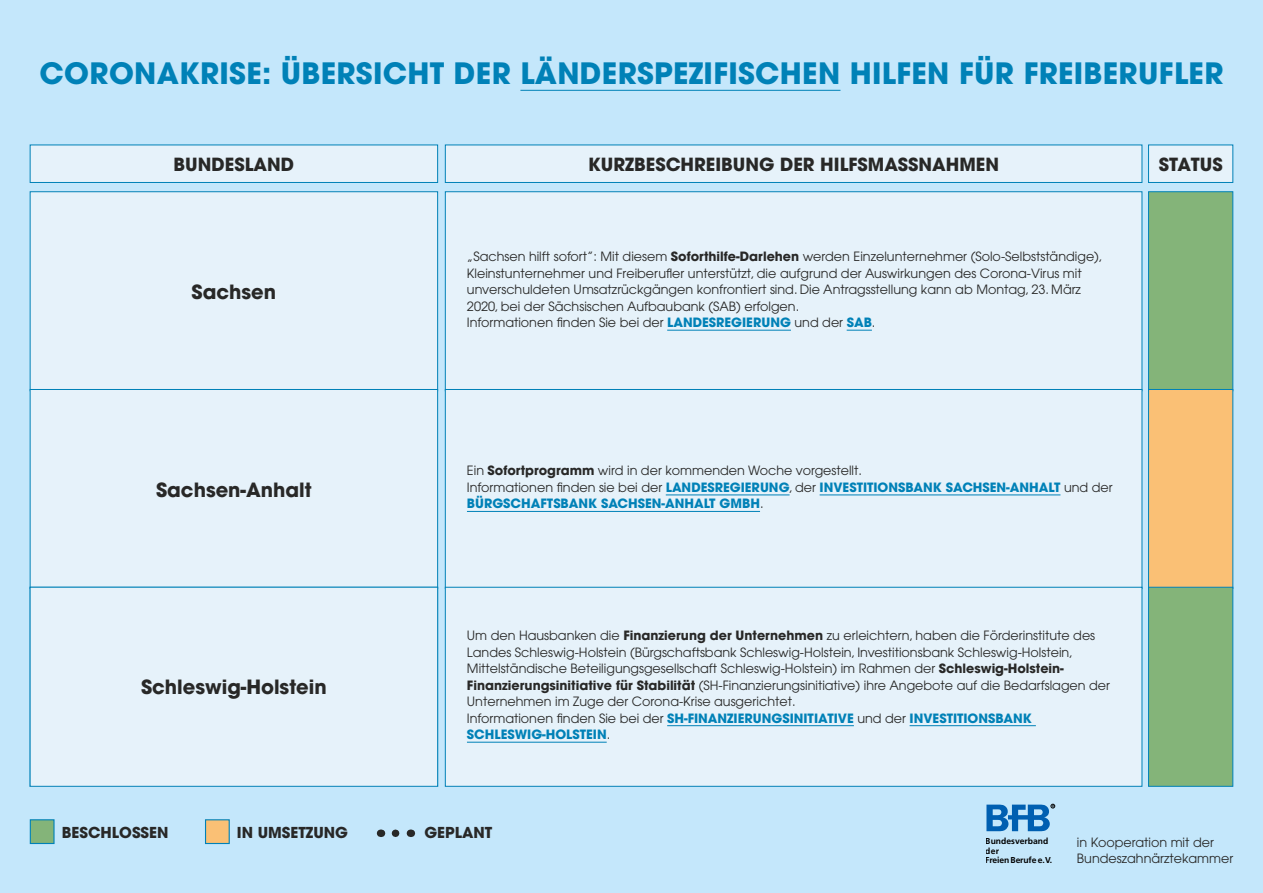
<style>
.page{position:relative;width:1263px;height:893px;background:#c4e7fb}
.page>*{position:absolute;margin:0;border:0;box-sizing:border-box;transform-origin:0 0}
.t1{font:700 29.25px "Avant Garde";letter-spacing:.01em;color:#0081b7}
.t2{font:700 19.5px "Avant Garde";color:#282827}
.t3{font:700 18px "Avant Garde";color:#282827}
.t4{font:700 15px "Avant Garde";color:#282827}
.t5{font:700 13.5px "Avant Garde";color:#000}
.t6{font:12.75px/16.5px "Avant Garde";color:#282827}
.t7{font:700 12.75px/16.5px "Avant Garde";color:#0081b7}
.t8{font:700 8.55px/9.8px "Frutiger";letter-spacing:-.01em;color:#000}
.s1{font-weight:700}
.s2{font-weight:700;color:#0081b7}
.s3{font-weight:400;color:#282827}
.s4{color:#282827}
</style>
<div class="page">
<hr style="left:520px;top:90px;width:320px;height:1px;background:#0081b7">
<svg style="left:395px;top:829px;width:5px;height:8px"></svg>
<div style="left:205px;top:819px;width:25px;height:25px;background:#fac075;border:1px solid #0081b7"></div>
<div style="left:30px;top:819px;width:25px;height:25px;background:#84b479;border:1px solid #0081b7"></div>
<div style="left:30px;top:192px;width:408px;height:199px;background:#e6f2fa"></div>
<div style="left:30px;top:389px;width:408px;height:199px;background:#e6f2fa"></div>
<div style="left:30px;top:145px;width:408px;height:37px;background:#e6f2fa"></div>
<div style="left:30px;top:145px;width:408px;height:38px;border:1px solid #0081b7"></div>
<div style="left:445px;top:145px;width:697px;height:37px;background:#e6f2fa"></div>
<div style="left:445px;top:145px;width:697px;height:38px;border:1px solid #0081b7"></div>
<div style="left:1148px;top:145px;width:85px;height:37px;background:#e6f2fa"></div>
<div style="left:1148px;top:145px;width:85px;height:38px;border:1px solid #0081b7"></div>
<div style="left:445px;top:192px;width:697px;height:199px;background:#e6f2fa"></div>
<hr style="left:667px;top:330px;width:124px;height:1px;background:#0081b7">
<svg style="left:847px;top:330px;width:25px;height:1px"></svg>
<div style="left:445px;top:389px;width:697px;height:199px;background:#e6f2fa"></div>
<hr style="left:666px;top:495px;width:123px;height:1px;background:#0081b7">
<hr style="left:820px;top:495px;width:240px;height:1px;background:#0081b7">
<hr style="left:467px;top:511px;width:293px;height:1px;background:#0081b7">
<div style="left:30px;top:587px;width:408px;height:199px;background:#e6f2fa"></div>
<div style="left:30px;top:587px;width:408px;height:200px;border:1px solid #0081b7"></div>
<div style="left:445px;top:587px;width:697px;height:199px;background:#e6f2fa"></div>
<hr style="left:667px;top:725px;width:187px;height:1px;background:#0081b7">
<hr style="left:910px;top:725px;width:126px;height:1px;background:#0081b7">
<hr style="left:467px;top:742px;width:140px;height:1px;background:#0081b7">
<div style="left:445px;top:587px;width:697px;height:200px;border:1px solid #0081b7"></div>
<div style="left:1148px;top:191px;width:85px;height:200px;background:#84b479;border:1px solid #0081b7"></div>
<div style="left:1148px;top:389px;width:85px;height:200px;background:#fac075;border:1px solid #0081b7"></div>
<div style="left:1148px;top:587px;width:85px;height:200px;background:#84b479;border:1px solid #0081b7"></div>
<svg style="left:986px;top:804px;width:69px;height:27px"></svg>
<h1 class="t1" style="left:40px;top:55px;width:1185px">CORONAKRISE: ÜBERSICHT DER LÄNDERSPEZIFISCHEN HILFEN FÜR FREIBERUFLER</h1>
<h3 class="t3" style="left:174px;top:153px;width:122px">BUNDESLAND</h3>
<h3 class="t3" style="left:588px;top:153px;width:412px">KURZBESCHREIBUNG DER HILFSMASSNAHMEN</h3>
<h3 class="t3" style="left:1159px;top:153px;width:65px">STATUS</h3>
<h2 class="t2" style="left:192px;top:279px;width:86px">Sachsen</h2>
<h2 class="t2" style="left:156px;top:477px;width:157px">Sachsen-Anhalt</h2>
<h2 class="t2" style="left:141px;top:675px;width:187px">Schleswig-Holstein</h2>
<p class="t5" style="left:52px;top:678px;width:305px">Stundung von Sozialversicherungsbeiträgen</p>
<p class="t6" style="left:467px;top:248px;width:637px">„Sachsen hilft sofort”: Mit diesem <span class="s1">Soforthilfe-Darlehen</span> werden Einzelunternehmer (Solo-Selbstständige), Kleinstunternehmer und Freiberufler unterstützt, die aufgrund der Auswirkungen des Corona-Virus mit unverschuldeten Umsatzrückgängen konfrontiert sind. Die Antragsstellung kann ab Montag, 23. März 2020, bei der Sächsischen Aufbaubank (SAB) erfolgen.<br>Informationen finden Sie bei der <span class="s2">LANDESREGIERUNG</span> und der <span class="s2">SAB</span>.</p>
<p class="t7" style="left:467px;top:462px;width:647px"><span class="s3">Ein</span> <span class="s4">Sofortprogramm</span> <span class="s3">wird in der kommenden Woche vorgestellt.<br>Informationen finden sie bei der</span> LANDESREGIERUNG<span class="s3">, der</span> INVESTITIONSBANK SACHSEN-ANHALT <span class="s3">und der<br></span>BÜRGSCHAFTSBANK SACHSEN-ANHALT GMBH<span class="s3">.</span></p>
<p class="t6" style="left:467px;top:627px;width:645px">Um den Hausbanken die <span class="s1">Finanzierung der Unternehmen</span> zu erleichtern, haben die Förderinstitute des Landes Schleswig-Holstein (Bürgschaftsbank Schleswig-Holstein, Investitionsbank Schleswig-Holstein, Mittelständische Beteiligungsgesellschaft Schleswig-Holstein) im Rahmen der <span class="s1">Schleswig-Holstein-Finanzierungsinitiative für Stabilität</span> (SH-Finanzierungsinitiative) ihre Angebote auf die Bedarfslagen der Unternehmen im Zuge der Corona-Krise ausgerichtet.<br>Informationen finden Sie bei der <span class="s2">SH-FINANZIERUNGSINITIATIVE</span> und der <span class="s2">INVESTITIONSBANK SCHLESWIG-HOLSTEIN</span>.</p>
<p class="t4" style="left:62px;top:823px;width:108px">BESCHLOSSEN</p>
<p class="t4" style="left:237px;top:823px;width:113px">IN UMSETZUNG</p>
<p class="t4" style="left:424px;top:823px;width:69px">GEPLANT</p>
<p class="t8" style="left:986px;top:836px;width:68px">Bundesverband der<br>Freien Berufe e.V.</p>
<p class="t6" style="left:1077px;top:834px;width:158px">in Kooperation mit der<br>Bundeszahnärztekammer</p>
</div>
